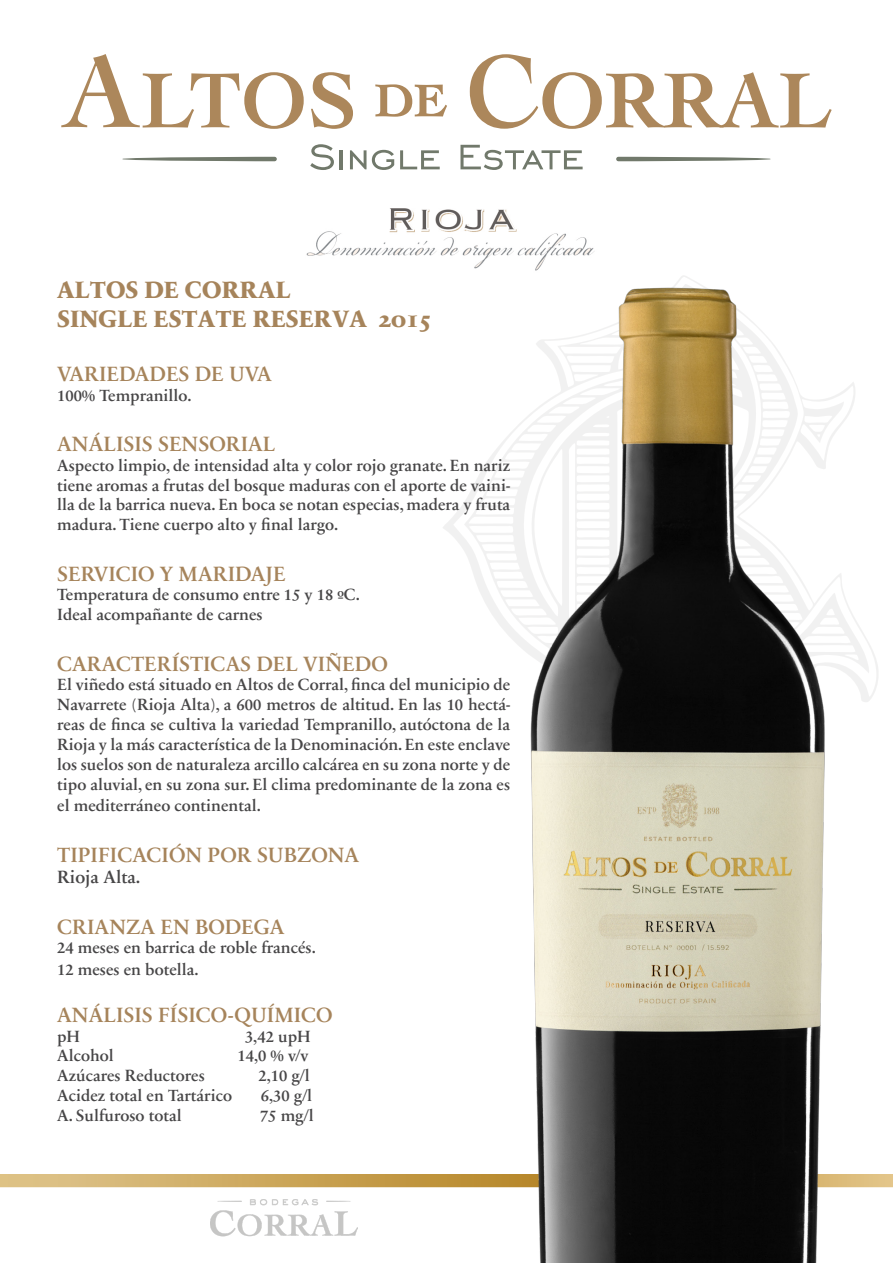
<style>
.page{position:relative;width:893px;height:1263px;background:#fff}
.page>*{position:absolute;margin:0;border:0;box-sizing:border-box;transform-origin:0 0}
.t1{font:24px "Sabon Next LT Extra Bold SC";color:#a6845b}
.t2{font:600 21px "Sabon Next LT Pro";color:#a6845b}
.t3{font:600 18px "Sabon Next LT Pro";color:#474647}
.t4{font:600 16.5px/19.8px "Sabon Next LT Pro";color:#474647;text-align:justify}
</style>
<div class="page">
<svg style="left:443px;top:382px;width:435px;height:320px"></svg>
<img style="left:306px;top:208px;width:204px;height:61px">
<img style="left:210px;top:1199px;width:147px;height:38px">
<svg style="left:61px;top:54px;width:243px;height:75px"></svg>
<svg style="left:311px;top:72px;width:42px;height:57px"></svg>
<svg style="left:375px;top:84px;width:72px;height:33px"></svg>
<svg style="left:470px;top:54px;width:362px;height:75px"></svg>
<svg style="left:122px;top:157px;width:155px;height:4px"></svg>
<svg style="left:616px;top:157px;width:155px;height:4px"></svg>
<svg style="left:310px;top:144px;width:24px;height:26px"></svg>
<hr style="left:340px;top:150px;width:3px;height:19px;background:#71796b">
<svg style="left:350px;top:150px;width:16px;height:19px"></svg>
<svg style="left:372px;top:150px;width:22px;height:20px"></svg>
<svg style="left:400px;top:150px;width:40px;height:19px"></svg>
<svg style="left:460px;top:145px;width:122px;height:25px"></svg>
<img style="left:0;top:1174px;width:893px;height:14px">
<img style="left:510px;top:163px;width:342px;height:1100px">
<p class="t1" style="left:57px;top:276px;width:235px">ALTOS DE CORRAL</p>
<p class="t1" style="left:57px;top:304px;width:375px">SINGLE ESTATE RESERVA 2o15</p>
<p class="t2" style="left:57px;top:357px;width:216px">VARIEDADES DE UVA</p>
<p class="t4" style="left:57px;top:384px;width:136px">100% Tempranillo.</p>
<p class="t2" style="left:57px;top:428px;width:220px">ANÁLISIS SENSORIAL</p>
<p class="t4" style="left:57px;top:455px;width:455px">Aspecto limpio, de intensidad alta y color rojo granate. En nariz tiene aromas a frutas del bosque maduras con el aporte de vaini&shy;lla de la barrica nueva. En boca se notan especias, madera y fruta madura. Tiene cuerpo alto y final largo.</p>
<p class="t2" style="left:57px;top:557px;width:230px">SERVICIO Y MARIDAJE</p>
<p class="t4" style="left:57px;top:584px;width:304px">Temperatura de consumo entre 15 y 18 ºC.</p>
<p class="t4" style="left:57px;top:604px;width:207px">Ideal acompañante de carnes</p>
<p class="t2" style="left:57px;top:647px;width:332px">CARACTERÍSTICAS DEL VIÑEDO</p>
<p class="t4" style="left:57px;top:674px;width:455px">El viñedo está situado en Altos de Corral, finca del municipio de Navarrete (Rioja Alta), a 600 metros de altitud. En las 10 hectá&shy;reas de finca se cultiva la variedad Tempranillo, autóctona de la Rioja y la más característica de la Denominación. En este enclave los suelos son de naturaleza arcillo calcárea en su zona norte y de tipo aluvial, en su zona sur. El clima predominante de la zona es</p>
<p class="t4" style="left:57px;top:795px;width:205px">el mediterráneo continental.</p>
<p class="t2" style="left:57px;top:838px;width:304px">TIPIFICACIÓN POR SUBZONA</p>
<p class="t3" style="left:57px;top:863px;width:85px">Rioja Alta.</p>
<p class="t2" style="left:57px;top:910px;width:229px">CRIANZA EN BODEGA</p>
<p class="t4" style="left:57px;top:937px;width:260px">24 meses en barrica de roble francés.</p>
<p class="t4" style="left:57px;top:959px;width:143px">12 meses en botella.</p>
<p class="t2" style="left:57px;top:998px;width:277px">ANÁLISIS FÍSICO-QUÍMICO</p>
<p class="t4" style="left:57px;top:1025px;width:24px">pH</p>
<p class="t4" style="left:245px;top:1025px;width:67px">3,42 upH</p>
<p class="t4" style="left:57px;top:1045px;width:58px">Alcohol</p>
<p class="t4" style="left:238px;top:1045px;width:73px">14,0 % v/v</p>
<p class="t4" style="left:57px;top:1065px;width:149px">Azúcares Reductores</p>
<p class="t4" style="left:258px;top:1065px;width:53px">2,10 g/l</p>
<p class="t4" style="left:57px;top:1085px;width:176px">Acidez total en Tartárico</p>
<p class="t4" style="left:261px;top:1085px;width:53px">6,30 g/l</p>
<p class="t4" style="left:57px;top:1104px;width:126px">A. Sulfuroso total</p>
<p class="t4" style="left:260px;top:1104px;width:55px">75 mg/l</p>
</div>
